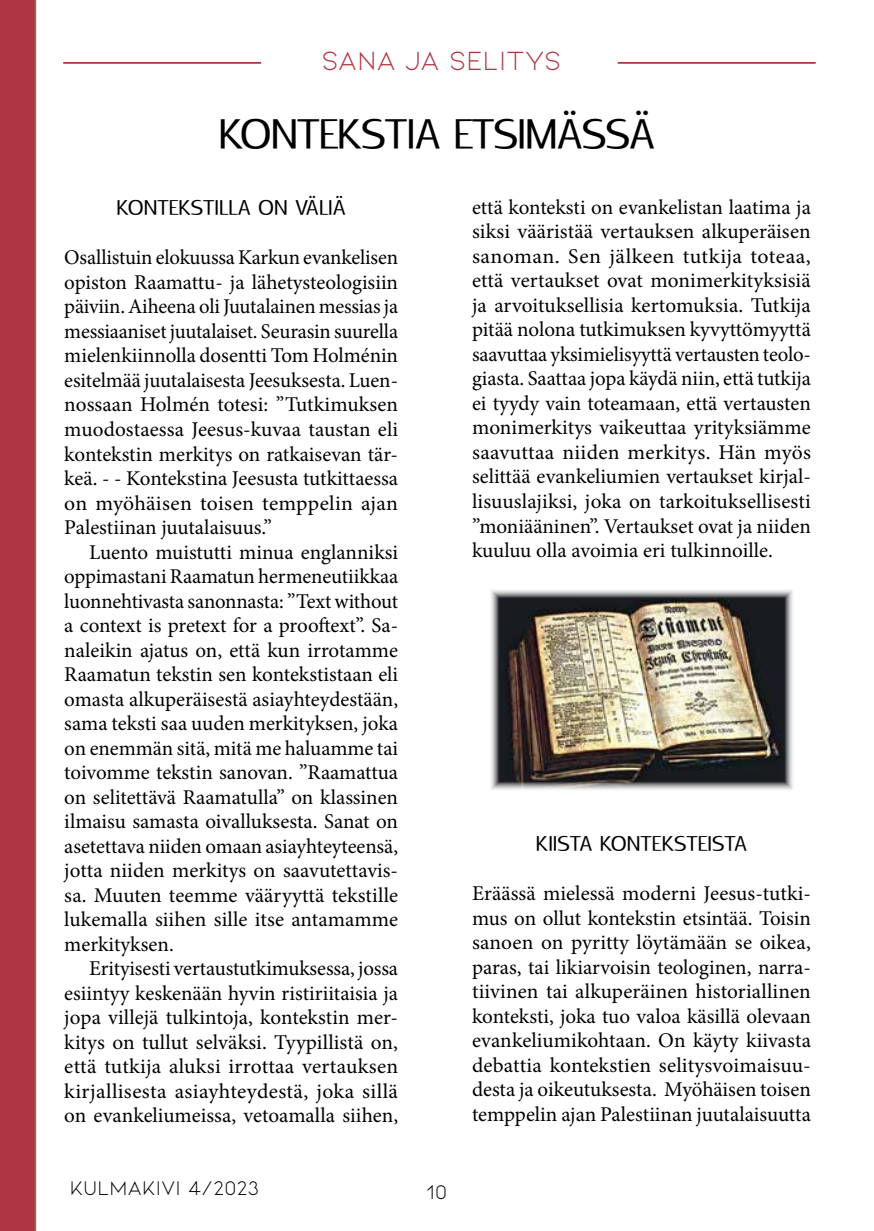
<style>
.page{position:relative;width:874px;height:1231px;background:#fff}
.page>*{position:absolute;margin:0;border:0;box-sizing:border-box;transform-origin:0 0}
.t1{font:42px "Rabelo";letter-spacing:-.025em;color:#000}
.t2{font:28px "Kiona";letter-spacing:-.005em;color:#ae3541}
.t3{font:21px/24.5px "Minion Pro";color:#000;text-align:justify}
.t4{font:21px "Rabelo";color:#000}
.t5{font:21px "Kiona";color:#000}
</style>
<div class="page">
<div style="left:0;top:0;width:36px;height:1230px;background:#ae3541"></div>
<hr style="left:617px;top:62px;width:198px;height:2px;background:#ae3541">
<hr style="left:63px;top:62px;width:198px;height:2px;background:#ae3541">
<img style="left:491px;top:590px;width:302px;height:200px">
<h2 class="t2" style="left:321px;top:45px;width:241px">SANA JA SELITYS</h2>
<h1 class="t1" style="left:218px;top:109px;width:438px">KONTEKSTIA ETSIMÄSSÄ</h1>
<p class="t4" style="left:116px;top:196px;width:231px">KONTEKSTILLA ON VÄLIÄ</p>
<p class="t3" style="left:64px;top:245px;width:335px">Osallistuin elokuussa Karkun evankelisen opiston Raamattu- ja lähetysteologisiin päiviin. Aiheena oli Juutalainen messias ja messiaaniset juutalaiset. Seurasin suurella mielenkiinnolla dosentti Tom Holménin esitelmää juutalaisesta Jeesuksesta. Luen&shy;nossaan Holmén totesi: ”Tutkimuksen muodostaessa Jeesus-kuvaa taustan eli kontekstin merkitys on ratkaisevan tär&shy;keä. - - Kontekstina Jeesusta tutkittaessa on myöhäisen toisen temppelin ajan Palestiinan juutalaisuus.”</p>
<p class="t3" style="left:64px;top:539px;width:335px;text-indent:25px">Luento muistutti minua englanniksi oppimastani Raamatun hermeneutiikkaa luonnehtivasta sanonnasta: ”Text without a context is pretext for a prooftext”. Sa&shy;naleikin ajatus on, että kun irrotamme Raamatun tekstin sen kontekstistaan eli omasta alkuperäisestä asiayhteydestään, sama teksti saa uuden merkityksen, joka on enemmän sitä, mitä me haluamme tai toivomme tekstin sanovan. ”Raamattua on selitettävä Raamatulla” on klassinen ilmaisu samasta oivalluksesta. Sanat on asetettava niiden omaan asiayhteyteensä, jotta niiden merkitys on saavutettavis&shy;sa. Muuten teemme vääryyttä tekstille lukemalla siihen sille itse antamamme merkityksen.</p>
<p class="t3" style="left:64px;top:956px;width:335px;text-indent:25px">Erityisesti vertaustutkimuksessa, jossa esiintyy keskenään hyvin ristiriitaisia ja jopa villejä tulkintoja, kontekstin mer&shy;kitys on tullut selväksi. Tyypillistä on, että tutkija aluksi irrottaa vertauksen kirjallisesta asiayhteydestä, joka sillä on evankeliumeissa, vetoamalla siihen,</p>
<p class="t5" style="left:70px;top:1176px;width:191px">KULMAKIVI 4/2023</p>
<p class="t5" style="left:426px;top:1180px;width:22px">10</p>
<p class="t3" style="left:472px;top:195px;width:340px">että konteksti on evankelistan laatima ja siksi vääristää vertauksen alkuperäisen sanoman. Sen jälkeen tutkija toteaa, että vertaukset ovat monimerkityksisiä ja arvoituksellisia kertomuksia. Tutkija pitää nolona tutkimuksen kyvyttömyyttä saavuttaa yksimielisyyttä vertausten teolo&shy;giasta. Saattaa jopa käydä niin, että tutkija ei tyydy vain toteamaan, että vertausten monimerkitys vaikeuttaa yrityksiämme saavuttaa niiden merkitys. Hän myös selittää evankeliumien vertaukset kirjal&shy;lisuuslajiksi, joka on tarkoituksellisesti ”moniääninen”. Vertaukset ovat ja niiden kuuluu olla avoimia eri tulkinnoille.</p>
<p class="t4" style="left:535px;top:831px;width:212px">KIISTA KONTEKSTEISTA</p>
<p class="t3" style="left:472px;top:881px;width:340px">Eräässä mielessä moderni Jeesus-tutki&shy;mus on ollut kontekstin etsintää. Toisin sanoen on pyritty löytämään se oikea, paras, tai likiarvoisin teologinen, narra&shy;tiivinen tai alkuperäinen historiallinen konteksti, joka tuo valoa käsillä olevaan evankeliumikohtaan. On käyty kiivasta debattia kontekstien selitysvoimaisuu&shy;desta ja oikeutuksesta. Myöhäisen toisen temppelin ajan Palestiinan juutalaisuutta</p>
</div>
